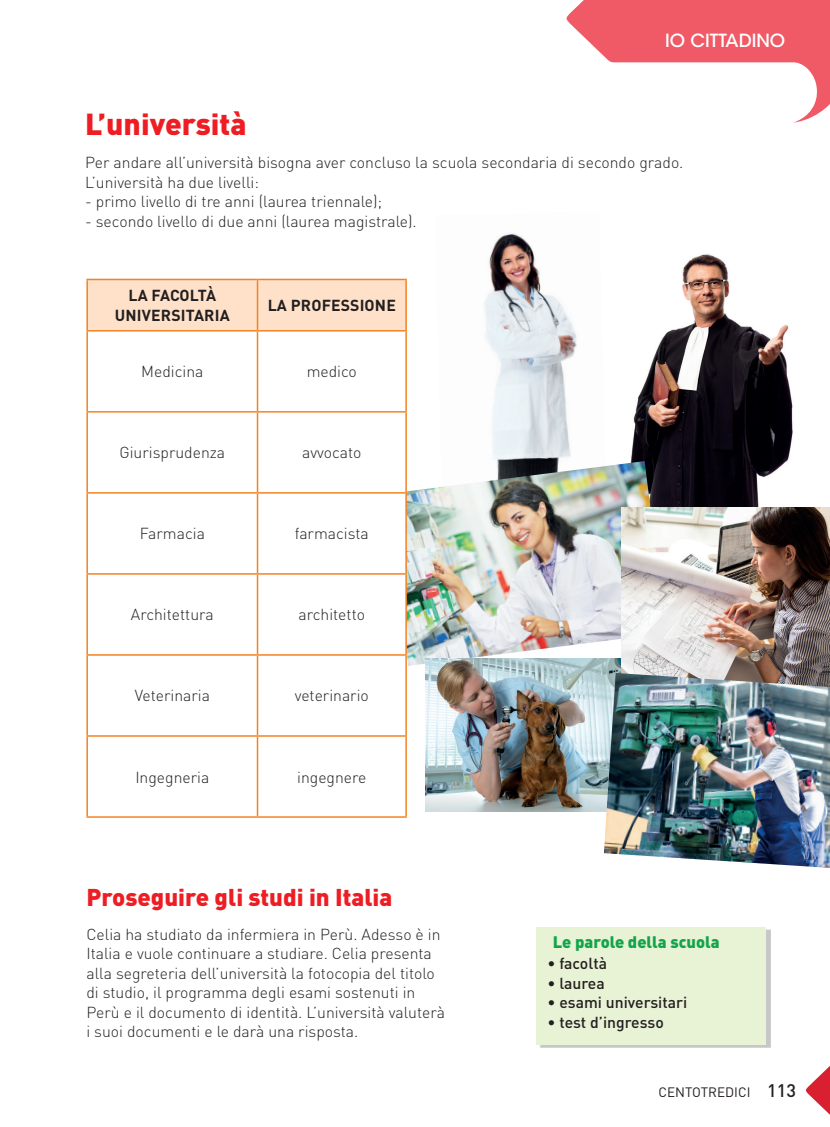
<style>
.page{position:relative;width:830px;height:1127px;background:#fff}
.page>*{position:absolute;margin:0;border:0;box-sizing:border-box;transform-origin:0 0}
.t1{font:900 30px "DIN Pro";color:#ee1d23}
.t2{font:900 24px "DIN Pro";color:#ee1d23}
.t3{font:500 18px "ITC Avant Garde Std";color:#fff}
.t4{font:900 16.5px "DIN Pro";color:#13a44b}
.t5{font:300 15.75px/19.5px "DIN Pro";color:#231f20}
.t6{font:500 15.75px "DIN Pro";color:#231f20}
.t7{font:700 15.75px/19.5px "DIN Pro";letter-spacing:.01em;color:#231f20;text-align:center}
.t8{font:13.5px "DIN Pro";color:#231f20}
.s1{font-weight:500;font-size:18px}
</style>
<div class="page">
<img style="left:631px;top:254px;width:186px;height:254px">
<img style="left:484px;top:233px;width:93px;height:228px">
<img style="left:406px;top:461px;width:260px;height:205px">
<div style="left:539px;top:929px;width:232px;height:119px;background:#231f20;opacity:.25"></div>
<div style="left:536px;top:927px;width:229px;height:118px;background:#e8f2d5"></div>
<div style="left:88px;top:280px;width:317px;height:50px;background:#fee1c8"></div>
<svg style="left:88px;top:331px;width:317px;height:485px"></svg>
<hr style="left:86px;top:279px;width:171px;height:1px;background:#f48221">
<hr style="left:86px;top:280px;width:2px;height:50px;background:#f48221">
<hr style="left:257px;top:279px;width:149px;height:1px;background:#f48221">
<hr style="left:256px;top:280px;width:2px;height:50px;background:#f48221">
<hr style="left:405px;top:280px;width:1px;height:50px;background:#f48221">
<hr style="left:86px;top:330px;width:171px;height:1px;background:#f48221">
<hr style="left:86px;top:331px;width:2px;height:80px;background:#f48221">
<hr style="left:257px;top:330px;width:149px;height:1px;background:#f48221">
<hr style="left:256px;top:331px;width:2px;height:80px;background:#f48221">
<hr style="left:405px;top:331px;width:1px;height:80px;background:#f48221">
<hr style="left:86px;top:411px;width:171px;height:2px;background:#f48221">
<hr style="left:86px;top:413px;width:2px;height:79px;background:#f48221">
<hr style="left:257px;top:411px;width:149px;height:2px;background:#f48221">
<hr style="left:256px;top:413px;width:2px;height:79px;background:#f48221">
<hr style="left:405px;top:413px;width:1px;height:79px;background:#f48221">
<hr style="left:86px;top:492px;width:171px;height:2px;background:#f48221">
<hr style="left:86px;top:494px;width:2px;height:79px;background:#f48221">
<hr style="left:257px;top:492px;width:149px;height:2px;background:#f48221">
<hr style="left:256px;top:494px;width:2px;height:79px;background:#f48221">
<hr style="left:405px;top:494px;width:1px;height:79px;background:#f48221">
<hr style="left:86px;top:573px;width:171px;height:2px;background:#f48221">
<hr style="left:86px;top:575px;width:2px;height:79px;background:#f48221">
<hr style="left:257px;top:573px;width:149px;height:2px;background:#f48221">
<hr style="left:256px;top:575px;width:2px;height:79px;background:#f48221">
<hr style="left:405px;top:575px;width:1px;height:79px;background:#f48221">
<hr style="left:86px;top:654px;width:171px;height:2px;background:#f48221">
<hr style="left:86px;top:656px;width:2px;height:79px;background:#f48221">
<hr style="left:257px;top:654px;width:149px;height:2px;background:#f48221">
<hr style="left:256px;top:656px;width:2px;height:79px;background:#f48221">
<hr style="left:405px;top:656px;width:1px;height:79px;background:#f48221">
<hr style="left:86px;top:735px;width:171px;height:2px;background:#f48221">
<hr style="left:86px;top:737px;width:2px;height:79px;background:#f48221">
<hr style="left:257px;top:735px;width:149px;height:2px;background:#f48221">
<hr style="left:256px;top:737px;width:2px;height:79px;background:#f48221">
<hr style="left:405px;top:737px;width:1px;height:79px;background:#f48221">
<hr style="left:86px;top:816px;width:171px;height:2px;background:#f48221">
<hr style="left:257px;top:816px;width:149px;height:2px;background:#f48221">
<img style="left:425px;top:658px;width:196px;height:153px">
<img style="left:621px;top:508px;width:208px;height:165px">
<img style="left:603px;top:673px;width:226px;height:195px">
<svg style="left:566px;top:0;width:264px;height:123px"></svg>
<svg style="left:805px;top:1066px;width:25px;height:49px"></svg>
<p class="t3" style="left:664px;top:30px;width:122px">IO CITTADINO</p>
<h1 class="t1" style="left:85px;top:103px;width:163px">L’università</h1>
<p class="t5" style="left:85px;top:152px;width:599px">Per andare all’università bisogna aver concluso la scuola secondaria di secondo grado.<br>L’università ha due livelli:</p>
<p class="t5" style="left:85px;top:191px;width:298px">- primo livello di tre anni (laurea triennale);</p>
<p class="t5" style="left:85px;top:210px;width:333px">- secondo livello di due anni (laurea magistrale).</p>
<p class="t7" style="left:115px;top:285px;width:116px">LA FACOLTÀ<br>UN IVERSITARIA</p>
<p class="t7" style="left:267px;top:295px;width:129px">LA PROFESSION E</p>
<p class="t5" style="left:141px;top:361px;width:64px">Medicina</p>
<p class="t5" style="left:306px;top:361px;width:52px">medico</p>
<p class="t5" style="left:119px;top:442px;width:107px">Giurisprudenza</p>
<p class="t5" style="left:302px;top:442px;width:61px">avvocato</p>
<p class="t5" style="left:140px;top:523px;width:67px">Farmacia</p>
<p class="t5" style="left:295px;top:523px;width:75px">farmacista</p>
<p class="t5" style="left:131px;top:604px;width:84px">Architettura</p>
<p class="t5" style="left:298px;top:604px;width:68px">architetto</p>
<p class="t5" style="left:135px;top:685px;width:77px">Veterinaria</p>
<p class="t5" style="left:294px;top:685px;width:76px">veterinario</p>
<p class="t5" style="left:135px;top:766px;width:75px">Ingegneria</p>
<p class="t5" style="left:297px;top:766px;width:71px">ingegnere</p>
<h2 class="t2" style="left:86px;top:881px;width:307px">Proseguire gli studi in Italia</h2>
<p class="t5" style="left:86px;top:923px;width:360px">Celia ha studiato da infermiera in Perù. Adesso è in Italia e vuole continuare a studiare. Celia presenta alla segreteria dell’università la fotocopia del titolo di studio, il programma degli esami sostenuti in Perù e il documento di identità. L’università valuterà i suoi documenti e le darà una risposta.</p>
<p class="t4" style="left:552px;top:931px;width:168px">Le parole della scuola</p>
<p class="t6" style="left:547px;top:953px;width:61px">• facoltà</p>
<p class="t6" style="left:547px;top:972px;width:59px">• laurea</p>
<p class="t6" style="left:547px;top:992px;width:141px">• esami universitari</p>
<p class="t6" style="left:547px;top:1011px;width:118px">• test d’ingresso</p>
<p class="t8" style="left:658px;top:1082px;width:139px">CENTOTREDICI <span class="s1">113</span></p>
</div>
